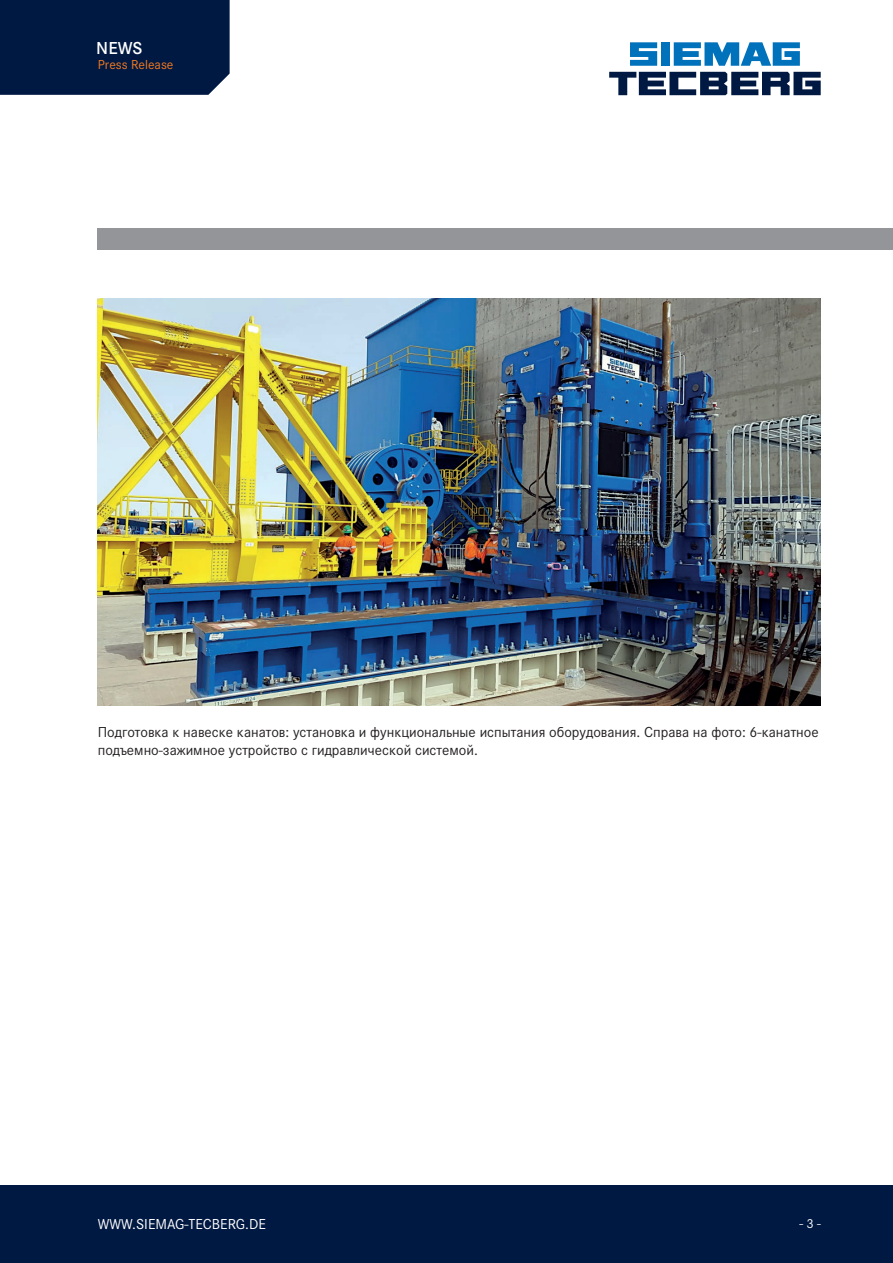
<style>
.page{position:relative;width:893px;height:1263px;background:#fff}
.page>*{position:absolute;margin:0;border:0;box-sizing:border-box;transform-origin:0 0}
.t1{font:600 18px "Corporate S";color:#fff}
.t2{font:15px/18px "Corporate S";color:#231f20}
.t3{font:15px "Corporate S";color:#fff}
.t4{font:13.5px "Corporate S";color:#f47921}
.t5{font:13.5px "Corporate S";color:#fff}
</style>
<div class="page">
<div style="left:0;top:1185px;width:893px;height:78px;background:#001942"></div>
<div style="left:98px;top:228px;width:795px;height:22px;background:#939598"></div>
<div style="left:0;top:0;width:230px;height:95px;background:#001942"></div>
<svg style="left:609px;top:72px;width:212px;height:23px"></svg>
<svg style="left:630px;top:42px;width:27px;height:24px"></svg>
<div style="left:661px;top:42px;width:9px;height:24px;background:#0072bc"></div>
<svg style="left:674px;top:42px;width:126px;height:24px"></svg>
<img style="left:98px;top:299px;width:723px;height:406px">
<p class="t1" style="left:96px;top:34px;width:48px">NEWS</p>
<p class="t4" style="left:98px;top:55px;width:77px">Press Release</p>
<p class="t2" style="left:98px;top:722px;width:722px">Подготовка к навеске канатов: установка и функциональные испытания оборудования. Справа на фото: 6-канатное подъемно-зажимное устройство с гидравлической системой.</p>
<p class="t3" style="left:98px;top:1213px;width:170px">WWW.SIEMAG-TECBERG.DE</p>
<p class="t5" style="left:799px;top:1213px;width:23px">- 3 -</p>
</div>
